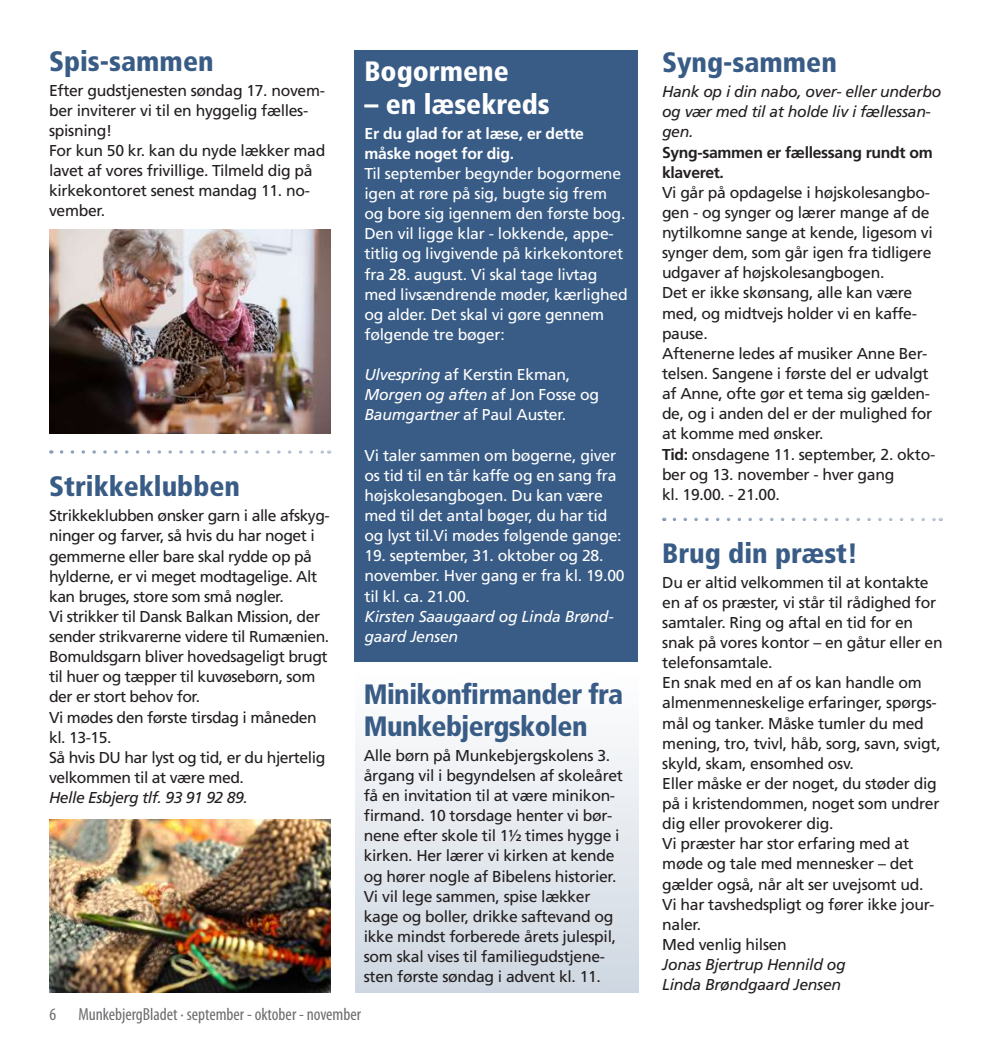
<style>
.page{position:relative;width:993px;height:1042px;background:#fff}
.page>*{position:absolute;margin:0;border:0;box-sizing:border-box;transform-origin:0 0}
.t1{font:900 condensed 28px "Frutiger LT Std";color:#395c86}
.t2{font:900 condensed 28px/31.5px "Frutiger LT Std";letter-spacing:-.02em;color:#395c86}
.t3{font:900 condensed 28px "Frutiger LT Std";color:#fff}
.t4{font:condensed 17.5px "Myriad Pro";color:#6c6d70}
.t5{font:15.75px/20.1px "Frutiger LT Std";letter-spacing:-.02em;color:#231f20}
.t6{font:15.75px/20.1px "Frutiger LT Std";letter-spacing:-.015em;color:#fff}
.t7{font:italic 15.75px/20.1px "Frutiger LT Std";letter-spacing:-.02em;color:#231f20}
.t8{font:700 15.75px/20.1px "Frutiger LT Std";letter-spacing:-.015em;color:#fff}
.t9{font:italic 15.75px/20.1px "Frutiger LT Std";letter-spacing:-.015em;color:#fff}
.t10{font:700 15.75px/20.1px "Frutiger LT Std";letter-spacing:-.02em;color:#231f20}
.s1{font-style:italic}
.s2{font-weight:700}
</style>
<div class="page">
<div style="left:354px;top:50px;width:283px;height:611px;background:#395c86"></div>
<svg style="left:674px;top:517px;width:260px;height:4px"></svg>
<svg style="left:61px;top:450px;width:268px;height:3px"></svg>
<img style="left:49px;top:230px;width:281px;height:203px">
<div style="left:355px;top:671px;width:283px;height:321px;background:linear-gradient(to bottom,#fefefe,#ced7e1)"></div>
<img style="left:50px;top:819px;width:280px;height:173px">
<h1 class="t1" style="left:49px;top:44px;width:166px">Spis-sammen</h1>
<p class="t5" style="left:49px;top:80px;width:278px">Efter gudstjenesten søndag 17. novem&shy;ber inviterer vi til en hyggelig fælles&shy;spisning!<br>For kun 50 kr. kan du nyde lækker mad lavet af vores frivillige. Tilmeld dig på kirkekontoret senest mandag 11. no&shy;vember.</p>
<h1 class="t1" style="left:49px;top:469px;width:192px">Strikkeklubben</h1>
<p class="t5" style="left:49px;top:506px;width:282px">Strikkeklubben ønsker garn i alle afskyg&shy;ninger og farver, så hvis du har noget i gemmerne eller bare skal rydde op på hylderne, er vi meget modtagelige. Alt kan bruges, store som små nøgler.<br>Vi strikker til Dansk Balkan Mission, der sender strikvarerne videre til Rumænien.<br>Bomuldsgarn bliver hovedsageligt brugt til huer og tæpper til kuvøsebørn, som der er stort behov for.<br>Vi mødes den første tirsdag i måneden kl. 13-15.<br>Så hvis DU har lyst og tid, er du hjertelig velkommen til at være med.</p>
<p class="t7" style="left:49px;top:787px;width:200px">Helle Esbjerg tlf. 93 91 92 89.</p>
<h1 class="t3" style="left:364px;top:54px;width:146px">Bogormene</h1>
<h1 class="t3" style="left:364px;top:87px;width:187px">– en læsekreds</h1>
<p class="t8" style="left:364px;top:123px;width:221px">Er du glad for at læse, er dette måske noget for dig.</p>
<p class="t6" style="left:364px;top:163px;width:264px">Til september begynder bogormene igen at røre på sig, bugte sig frem og bore sig igennem den første bog.<br>Den vil ligge klar - lokkende, appe&shy;titlig og livgivende på kirkekontoret fra 28. august. Vi skal tage livtag med livsændrende møder, kærlighed og alder. Det skal vi gøre gennem følgende tre bøger:</p>
<p class="t6" style="left:364px;top:365px;width:236px"><span class="s1">Ulvespring</span> af Kerstin Ekman,<br><span class="s1">Morgen og aften</span> af Jon Fosse og<br><span class="s1">Baumgartner</span> af Paul Auster.</p>
<p class="t6" style="left:364px;top:445px;width:258px">Vi taler sammen om bøgerne, giver os tid til en tår kaffe og en sang fra højskolesangbogen. Du kan være med til det antal bøger, du har tid og lyst til.Vi mødes følgende gange:</p>
<p class="t6" style="left:364px;top:546px;width:261px">19. september, 31. oktober og 28. november. Hver gang er fra kl. 19.00 til kl. ca. 21.00.</p>
<p class="t9" style="left:364px;top:606px;width:250px">Kirsten Saaugaard og Linda Brønd&shy;gaard Jensen</p>
<h1 class="t2" style="left:363px;top:678px;width:261px">Minikonfirmander fra<br>Munkebjergskolen</h1>
<p class="t5" style="left:363px;top:745px;width:261px">Alle børn på Munkebjergskolens 3. årgang vil i begyndelsen af skoleåret få en invitation til at være minikon&shy;firmand. 10 torsdage henter vi bør&shy;nene efter skole til 1½ times hygge i kirken. Her lærer vi kirken at kende og hører nogle af Bibelens historier.<br>Vi vil lege sammen, spise lækker kage og boller, drikke saftevand og ikke mindst forberede årets julespil, som skal vises til familiegudstjene&shy;sten første søndag i advent kl. 11.</p>
<p class="t4" style="left:50px;top:1005px;width:8px">6</p>
<p class="t4" style="left:78px;top:1005px;width:284px">MunkebjergBladet · september - oktober - november</p>
<h1 class="t1" style="left:661px;top:45px;width:176px">Syng-sammen</h1>
<p class="t7" style="left:661px;top:82px;width:281px">Hank op i din nabo, over- eller underbo og vær med til at holde liv i fællessan&shy;gen.</p>
<p class="t10" style="left:661px;top:142px;width:272px">Syng-sammen er fællessang rundt om klaveret.</p>
<p class="t5" style="left:661px;top:182px;width:275px">Vi går på opdagelse i højskolesangbo&shy;gen - og synger og lærer mange af de nytilkomne sange at kende, ligesom vi synger dem, som går igen fra tidligere udgaver af højskolesangbogen.<br>Det er ikke skønsang, alle kan være med, og midtvejs holder vi en kaffe&shy;pause.<br>Aftenerne ledes af musiker Anne Ber&shy;telsen. Sangene i første del er udvalgt af Anne, ofte gør et tema sig gælden&shy;de, og i anden del er der mulighed for at komme med ønsker.<br><span class="s2">Tid:</span> onsdagene 11. september, 2. okto&shy;ber og 13. november - hver gang</p>
<p class="t5" style="left:661px;top:484px;width:119px">kl. 19.00. - 21.00.</p>
<h1 class="t1" style="left:662px;top:536px;width:197px">Brug din præst!</h1>
<p class="t5" style="left:662px;top:572px;width:282px">Du er altid velkommen til at kontakte en af os præster, vi står til rådighed for samtaler. Ring og aftal en tid for en snak på vores kontor – en gåtur eller en telefonsamtale.<br>En snak med en af os kan handle om almenmenneskelige erfaringer, spørgs&shy;mål og tanker. Måske tumler du med mening, tro, tvivl, håb, sorg, savn, svigt, skyld, skam, ensomhed osv.<br>Eller måske er der noget, du støder dig på i kristendommen, noget som undrer dig eller provokerer dig.<br>Vi præster har stor erfaring med at møde og tale med mennesker – det gælder også, når alt ser uvejsomt ud.<br>Vi har tavshedspligt og fører ikke jour&shy;naler.<br>Med venlig hilsen</p>
<p class="t7" style="left:662px;top:954px;width:185px">Jonas Bjertrup Hennild og<br>Linda Brøndgaard Jensen</p>
</div>
